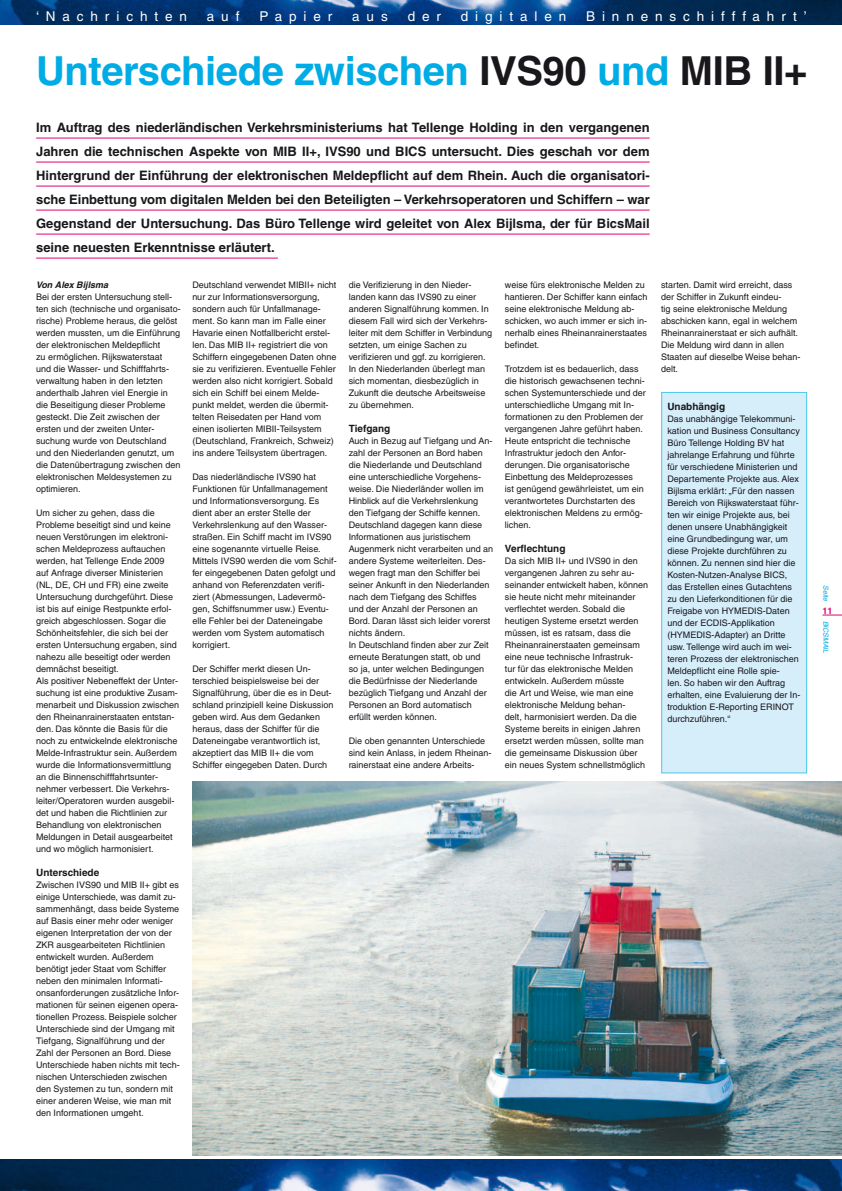
<style>
.page{position:relative;width:842px;height:1191px;background:#fff}
.page>*{position:absolute;margin:0;border:0;box-sizing:border-box;transform-origin:0 0}
.t1{font:700 40px "Helvetica";letter-spacing:-.01em;color:#00ace5}
.t2{font:13.5px "Helvetica";letter-spacing:.51em;color:#fff}
.t3{font:700 13px/24px "Helvetica";color:#1a171c;text-align:justify}
.t4{font:700 10px "Helvetica";color:#1a171c}
.t5{font:9px/12px "Helvetica";color:#1a171c}
.t6{font:italic 700 9px "Helvetica";color:#1a171c}
.t7{font:700 9px "Helvetica";color:#e20070}
.t8{font:italic 7px "Helvetica";color:#00ace5}
.s1{color:#1a171c}
</style>
<div class="page">
<hr style="left:36px;top:138px;width:614px;height:1px;background:#e20070">
<hr style="left:36px;top:162px;width:614px;height:1px;background:#e20070">
<hr style="left:36px;top:186px;width:614px;height:1px;background:#e20070">
<hr style="left:36px;top:210px;width:614px;height:1px;background:#e20070">
<hr style="left:36px;top:234px;width:614px;height:1px;background:#e20070">
<hr style="left:36px;top:258px;width:242px;height:1px;background:#e20070">
<img style="left:192px;top:782px;width:650px;height:373px">
<div style="left:661px;top:392px;width:146px;height:381px;background:#d5eefa"></div>
<img style="left:0;top:1159px;width:842px;height:32px">
<img style="left:0;top:0;width:842px;height:25px">
<svg style="left:822px;top:615px;width:20px;height:1px"></svg>
<h2 class="t2" style="left:36px;top:9px;width:152px">‘Nachrichten</h2>
<h2 class="t2" style="left:207px;top:9px;width:34px">auf</h2>
<h2 class="t2" style="left:259px;top:9px;width:74px">Papier</h2>
<h2 class="t2" style="left:352px;top:9px;width:37px">aus</h2>
<h2 class="t2" style="left:408px;top:9px;width:35px">der</h2>
<h2 class="t2" style="left:461px;top:9px;width:107px">digitalen</h2>
<h2 class="t2" style="left:586px;top:9px;width:222px">Binnenschifffahrt’</h2>
<h1 class="t1" style="left:36px;top:46px;width:773px">Unterschiede zwischen <span class="s1">IVS90</span> und <span class="s1">MIB II+</span></h1>
<p class="t3" style="left:36px;top:115px;width:615px">Im Auftrag des niederländischen Verkehrsministeriums hat Tellenge Holding in den vergangenen Jahren die technischen Aspekte von MIB II+, IVS90 und BICS untersucht. Dies geschah vor dem Hintergrund der Einführung der elektronischen Meldepflicht auf dem Rhein. Auch die organisatori&shy;sche Einbettung vom digitalen Melden bei den Beteiligten – Verkehrsoperatoren und Schiffern – war Gegenstand der Untersuchung. Das Büro Tellenge wird geleitet von Alex Bijlsma, der für BicsMail seine neuesten Erkenntnisse erläutert.</p>
<p class="t6" style="left:36px;top:279px;width:74px">Von Alex Bijlsma</p>
<p class="t5" style="left:36px;top:291px;width:146px">Bei der ersten Untersuchung stell&shy;ten sich (technische und organisato&shy;rische) Probleme heraus, die gelöst werden mussten, um die Einführung der elektronischen Meldepflicht<br>zu ermöglichen. Rijkswaterstaat<br>und die Wasser- und Schifffahrts&shy;verwaltung haben in den letzten anderthalb Jahren viel Energie in die Beseitigung dieser Probleme gesteckt. Die Zeit zwischen der ersten und der zweiten Unter&shy;suchung wurde von Deutschland und den Niederlanden genutzt, um die Datenübertragung zwischen den elektronischen Meldesystemen zu optimieren.</p>
<p class="t5" style="left:36px;top:507px;width:145px">Um sicher zu gehen, dass die Probleme beseitigt sind und keine neuen Verstörungen im elektroni&shy;schen Meldeprozess auftauchen werden, hat Tellenge Ende 2009 auf Anfrage diverser Ministerien (NL, DE, CH und FR) eine zweite Untersuchung durchgeführt. Diese ist bis auf einige Restpunkte erfol&shy;greich abgeschlossen. Sogar die Schönheitsfehler, die sich bei der ersten Untersuchung ergaben, sind nahezu alle beseitigt oder werden demnächst beseitigt.<br>Als positiver Nebeneffekt der Unter&shy;suchung ist eine produktive Zusam&shy;menarbeit und Diskussion zwischen den Rheinanrainerstaaten entstan&shy;den. Das könnte die Basis für die noch zu entwickelnde elektronische Melde-Infrastruktur sein. Außerdem wurde die Informationsvermittlung an die Binnenschifffahrtsunter&shy;nehmer verbessert. Die Verkehrs&shy;leiter/Operatoren wurden ausgebil&shy;det und haben die Richtlinien zur Behandlung von elektronischen Meldungen in Detail ausgearbeitet und wo möglich harmonisiert.</p>
<p class="t4" style="left:36px;top:866px;width:65px">Unterschiede</p>
<p class="t5" style="left:36px;top:879px;width:145px">Zwischen IVS90 und MIB II+ gibt es einige Unterschiede, was damit zu&shy;sammenhängt, dass beide Systeme auf Basis einer mehr oder weniger eigenen Interpretation der von der ZKR ausgearbeiteten Richtlinien entwickelt wurden. Außerdem benötigt jeder Staat vom Schiffer neben den minimalen Informati&shy;onsanforderungen zusätzliche Infor&shy;mationen für seinen eigenen opera&shy;tionellen Prozess. Beispiele solcher Unterschiede sind der Umgang mit Tiefgang, Signalführung und der Zahl der Personen an Bord. Diese Unterschiede haben nichts mit tech&shy;nischen Unterschieden zwischen den Systemen zu tun, sondern mit einer anderen Weise, wie man mit den Informationen umgeht.</p>
<p class="t5" style="left:349px;top:279px;width:145px">die Verifizierung in den Nieder&shy;landen kann das IVS90 zu einer anderen Signalführung kommen. In diesem Fall wird sich der Verkehrs&shy;leiter mit dem Schiffer in Verbindung setzten, um einige Sachen zu verifizieren und ggf. zu korrigieren.<br>In den Niederlanden überlegt man sich momentan, diesbezüglich in<br>Zukunft die deutsche Arbeitsweise zu übernehmen.</p>
<p class="t4" style="left:349px;top:422px;width:43px">Tiefgang</p>
<p class="t5" style="left:349px;top:435px;width:146px">Auch in Bezug auf Tiefgang und An&shy;zahl der Personen an Bord haben die Niederlande und Deutschland eine unterschiedliche Vorgehens&shy;weise. Die Niederländer wollen im<br>Hinblick auf die Verkehrslenkung den Tiefgang der Schiffe kennen.<br>Deutschland dagegen kann diese<br>Informationen aus juristischem<br>Augenmerk nicht verarbeiten und an andere Systeme weiterleiten. Des&shy;wegen fragt man den Schiffer bei seiner Ankunft in den Niederlanden nach dem Tiefgang des Schiffes und der Anzahl der Personen an<br>Bord. Daran lässt sich leider vorerst nichts ändern.<br>In Deutschland finden aber zur Zeit erneute Beratungen statt, ob und<br>so ja, unter welchen Bedingungen die Bedürfnisse der Niederlande bezüglich Tiefgang und Anzahl der<br>Personen an Bord automatisch erfüllt werden können.</p>
<p class="t5" style="left:349px;top:735px;width:144px">Die oben genannten Unterschiede sind kein Anlass, in jedem Rheinan&shy;rainerstaat eine andere Arbeits-</p>
<p class="t5" style="left:505px;top:279px;width:144px">weise fürs elektronische Melden zu hantieren. Der Schiffer kann einfach seine elektronische Meldung ab&shy;schicken, wo auch immer er sich in&shy;nerhalb eines Rheinanrainerstaates befindet.</p>
<p class="t5" style="left:505px;top:363px;width:142px">Trotzdem ist es bedauerlich, dass die historisch gewachsenen techni&shy;schen Systemunterschiede und der unterschiedliche Umgang mit In&shy;formationen zu den Problemen der vergangenen Jahre geführt haben.<br>Heute entspricht die technische<br>Infrastruktur jedoch den Anfor&shy;derungen. Die organisatorische<br>Einbettung des Meldeprozesses<br>ist genügend gewährleistet, um ein verantwortetes Durchstarten des elektronischen Meldens zu ermög&shy;lichen.</p>
<p class="t4" style="left:505px;top:542px;width:62px">Verflechtung</p>
<p class="t5" style="left:505px;top:555px;width:145px">Da sich MIB II+ und IVS90 in den vergangenen Jahren zu sehr au&shy;seinander entwickelt haben, können sie heute nicht mehr miteinander verflechtet werden. Sobald die heutigen Systeme ersetzt werden müssen, ist es ratsam, dass die<br>Rheinanrainerstaaten gemeinsam eine neue technische Infrastruk-<br>tur für das elektronische Melden entwickeln. Außerdem müsste<br>die Art und Weise, wie man eine elektronische Meldung behan-<br>delt, harmonisiert werden. Da die<br>Systeme bereits in einigen Jahren ersetzt werden müssen, sollte man die gemeinsame Diskussion über ein neues System schnellstmöglich</p>
<p class="t5" style="left:192px;top:279px;width:146px">Deutschland verwendet MIBII+ nicht nur zur Informationsversorgung, sondern auch für Unfallmanage&shy;ment. So kann man im Falle einer Havarie einen Notfallbericht erstel&shy;len. Das MIB II+ registriert die von Schiffern eingegebenen Daten ohne sie zu verifizieren. Eventuelle Fehler werden also nicht korrigiert. Sobald sich ein Schiff bei einem Melde&shy;punkt meldet, werden die übermit&shy;telten Reisedaten per Hand vom einen isolierten MIBII-Teilsystem (Deutschland, Frankreich, Schweiz) ins andere Teilsystem übertragen.</p>
<p class="t5" style="left:192px;top:471px;width:146px">Das niederländische IVS90 hat<br>Funktionen für Unfallmanagement und Informationsversorgung. Es dient aber an erster Stelle der<br>Verkehrslenkung auf den Wasser&shy;straßen. Ein Schiff macht im IVS90 eine sogenannte virtuelle Reise.<br>Mittels IVS90 werden die vom Schif&shy;fer eingegebenen Daten gefolgt und anhand von Referenzdaten verifi&shy;ziert (Abmessungen, Ladevermö&shy;gen, Schiffsnummer usw.) Eventu&shy;elle Fehler bei der Dateneingabe werden vom System automatisch korrigiert.</p>
<p class="t5" style="left:192px;top:663px;width:142px">Der Schiffer merkt diesen Un&shy;terschied beispielsweise bei der Signalführung, über die es in Deut&shy;schland prinzipiell keine Diskussion geben wird. Aus dem Gedanken heraus, dass der Schiffer für die Dateneingabe verantwortlich ist, akzeptiert das MIB II+ die vom Schiffer eingegeben Daten. Durch</p>
<p class="t5" style="left:661px;top:279px;width:141px">starten. Damit wird erreicht, dass der Schiffer in Zukunft eindeu-<br>tig seine elektronische Meldung abschicken kann, egal in welchem<br>Rheinanrainerstaat er sich aufhält.<br>Die Meldung wird dann in allen<br>Staaten auf dieselbe Weise behan&shy;delt.</p>
<p class="t4" style="left:667px;top:400px;width:59px">Unabhängig</p>
<p class="t5" style="left:667px;top:412px;width:134px">Das unabhängige Telekommuni&shy;kation und Business Consultancy<br>Büro Tellenge Holding BV hat jahrelange Erfahrung und führte für verschiedene Ministerien und<br>Departemente Projekte aus. Alex<br>Bijlsma erklärt: „Für den nassen<br>Bereich von Rijkswaterstaat führ&shy;ten wir einige Projekte aus, bei denen unsere Unabhängigkeit eine Grundbedingung war, um diese Projekte durchführen zu können. Zu nennen sind hier die<br>Kosten-Nutzen-Analyse BICS, das Erstellen eines Gutachtens zu den Lieferkonditionen für die<br>Freigabe von HYMEDIS-Daten und der ECDIS-Applikation (HYMEDIS-Adapter) an Dritte usw. Tellenge wird auch im wei&shy;teren Prozess der elektronischen<br>Meldepflicht eine Rolle spie-<br>len. So haben wir den Auftrag erhalten, eine Evaluierung der In&shy;troduktion E-Reporting ERINOT durchzuführen.“</p>
<p class="t8" style="left:830px;top:585px;width:18px;rotate:90deg">Seite</p>
<p class="t8" style="left:830px;top:620px;width:34px;rotate:90deg">BICSMAIL</p>
<p class="t7" style="left:822px;top:605px;width:12px">11</p>
</div>
